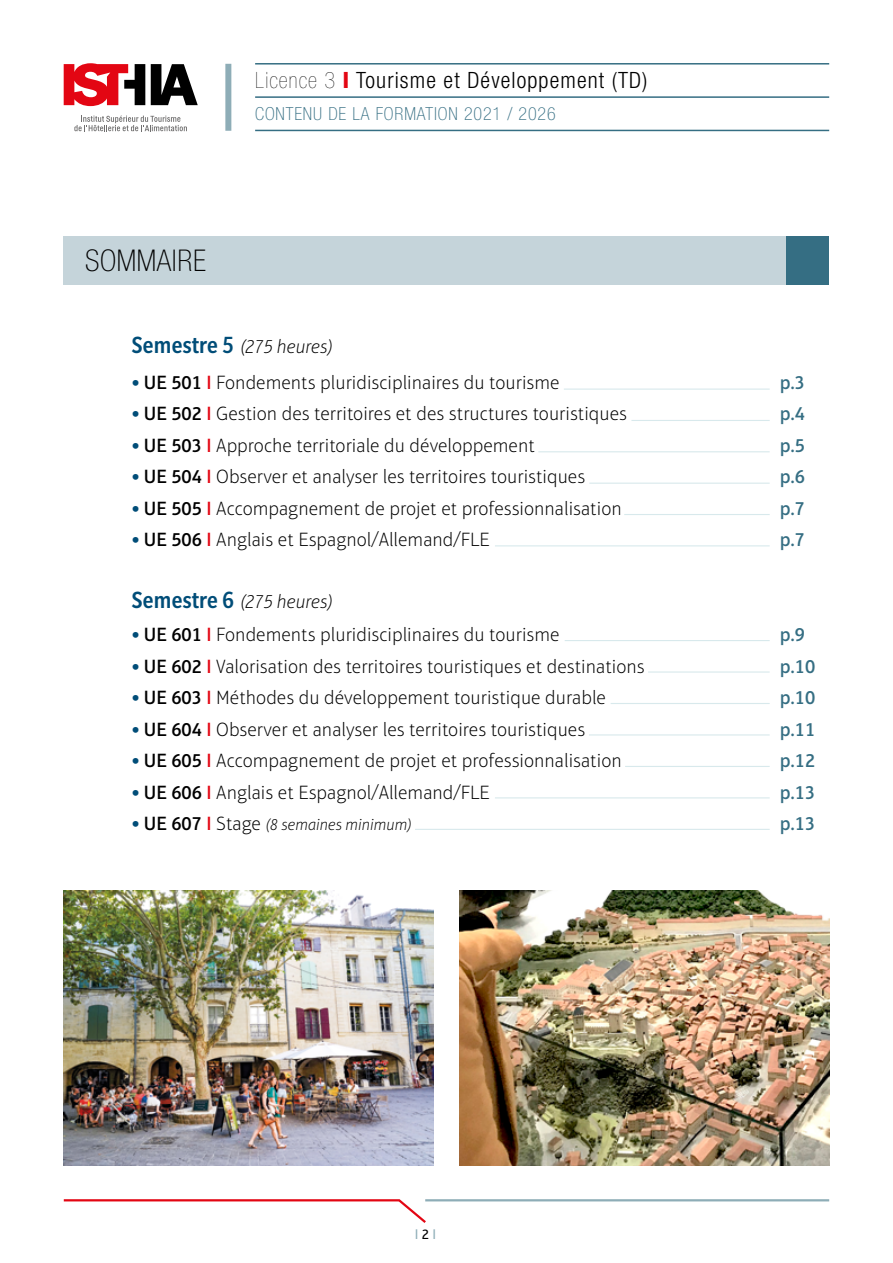
<style>
.page{position:relative;width:893px;height:1263px;background:#fff}
.page>*{position:absolute;margin:0;border:0;box-sizing:border-box;transform-origin:0 0}
.t1{font:100 condensed 30px "Helvetica Neue LT Pro";letter-spacing:.02em;color:#000}
.t2{font:300 condensed 22.5px "Helvetica Neue LT Pro";letter-spacing:.05em;color:#000}
.t3{font:100 19.5px "Aptifer Sans LT Pro";color:#000}
.t4{font:500 19.5px "Aptifer Sans LT Pro";color:#356e83}
.t5{font:italic 100 19.5px "Aptifer Sans LT Pro";color:#000}
.t6{font:100 condensed 18px "Helvetica Neue LT Pro";letter-spacing:.05em;color:#356e83}
.t7{font:italic 100 16.5px "Aptifer Sans LT Pro";color:#000}
.t8{font:14.25px "Aptifer Sans LT Pro";color:#8eadb7}
.s1{font-weight:200}
.s2{font-weight:800;color:#e30613}
.s3{font-family:"Slate Std";font-weight:500;font-style:normal;font-stretch:condensed;font-size:25.5px;color:#004d78}
.s4{font-weight:900;color:#004d78}
.s5{font-weight:500}
.s6{font-weight:500;color:#e30613}
.s7{font-weight:900;font-style:normal;font-size:19.5px;color:#004d78}
.s8{font-weight:500;font-style:normal;font-size:19.5px}
.s9{font-weight:500;font-style:normal;font-size:19.5px;color:#e30613}
.s10{font-style:normal;font-size:19.5px}
.s11{color:#000}
</style>
<div class="page">
<svg style="left:63px;top:1199px;width:365px;height:24px"></svg>
<hr style="left:425px;top:1199px;width:404px;height:2px;background:#8eadb7">
<svg style="left:74px;top:116px;width:113px;height:15px"></svg>
<svg style="left:151px;top:64px;width:47px;height:41px"></svg>
<svg style="left:64px;top:63px;width:81px;height:43px"></svg>
<hr style="left:255px;top:63px;width:574px;height:2px;background:#356e83">
<hr style="left:255px;top:96px;width:574px;height:2px;background:#356e83">
<hr style="left:255px;top:130px;width:574px;height:1px;background:#356e83">
<div style="left:225px;top:64px;width:6px;height:67px;background:#8eadb7"></div>
<div style="left:64px;top:236px;width:765px;height:49px;background:#c5d4da"></div>
<div style="left:787px;top:236px;width:42px;height:49px;background:#356e83"></div>
<hr style="left:564px;top:388px;width:206px;height:2px;background:#d8e9ec">
<hr style="left:631px;top:420px;width:139px;height:1px;background:#d8e9ec">
<hr style="left:538px;top:451px;width:232px;height:1px;background:#d8e9ec">
<hr style="left:589px;top:483px;width:181px;height:1px;background:#d8e9ec">
<hr style="left:624px;top:514px;width:146px;height:1px;background:#d8e9ec">
<hr style="left:565px;top:640px;width:205px;height:1px;background:#d8e9ec">
<hr style="left:648px;top:671px;width:122px;height:2px;background:#d8e9ec">
<hr style="left:611px;top:703px;width:159px;height:1px;background:#d8e9ec">
<hr style="left:589px;top:734px;width:181px;height:1px;background:#d8e9ec">
<hr style="left:625px;top:766px;width:145px;height:1px;background:#d8e9ec">
<hr style="left:495px;top:797px;width:275px;height:1px;background:#d8e9ec">
<hr style="left:415px;top:829px;width:355px;height:1px;background:#d8e9ec">
<hr style="left:495px;top:545px;width:275px;height:1px;background:#d8e9ec">
<img style="left:64px;top:891px;width:370px;height:274px">
<img style="left:459px;top:891px;width:370px;height:274px">
<p class="t2" style="left:255px;top:67px;width:394px"><span class="s1">Licence 3</span> <span class="s2">I</span> Tourisme et Développement (TD)</p>
<p class="t6" style="left:255px;top:104px;width:302px">CONTENU DE LA FORMATION 2021 / 2026</p>
<h1 class="t1" style="left:85px;top:244px;width:122px">SOMMAIRE</h1>
<p class="t5" style="left:132px;top:336px;width:203px"><span class="s3">Semestre 5</span> (275 heures)</p>
<p class="t3" style="left:132px;top:371px;width:429px"><span class="s4">•</span> <span class="s5">UE 501</span> <span class="s6">I</span> Fondements pluridisciplinaires du tourisme</p>
<p class="t4" style="left:780px;top:371px;width:27px">p.3</p>
<p class="t3" style="left:132px;top:403px;width:497px"><span class="s4">•</span> <span class="s5">UE 502</span> <span class="s6">I</span> Gestion des territoires et des structures touristiques</p>
<p class="t4" style="left:780px;top:402px;width:27px">p.4</p>
<p class="t3" style="left:132px;top:434px;width:405px"><span class="s4">•</span> <span class="s5">UE 503</span> <span class="s6">I</span> Approche territoriale du développement</p>
<p class="t4" style="left:780px;top:434px;width:27px">p.5</p>
<p class="t3" style="left:132px;top:466px;width:455px"><span class="s4">•</span> <span class="s5">UE 504</span> <span class="s6">I</span> Observer et analyser les territoires touristiques</p>
<p class="t4" style="left:780px;top:465px;width:27px">p.6</p>
<p class="t3" style="left:132px;top:497px;width:491px"><span class="s4">•</span> <span class="s5">UE 505</span> <span class="s6">I</span> Accompagnement de projet et professionnalisation</p>
<p class="t4" style="left:780px;top:497px;width:27px">p.7</p>
<p class="t3" style="left:132px;top:529px;width:359px"><span class="s4">•</span> <span class="s5">UE 506</span> <span class="s6">I</span> Anglais et Espagnol/Allemand/FLE</p>
<p class="t4" style="left:780px;top:528px;width:27px">p.7</p>
<p class="t5" style="left:132px;top:590px;width:203px"><span class="s3">Semestre 6</span> (275 heures)</p>
<p class="t3" style="left:132px;top:624px;width:429px"><span class="s4">•</span> <span class="s5">UE 601</span> <span class="s6">I</span> Fondements pluridisciplinaires du tourisme</p>
<p class="t4" style="left:780px;top:623px;width:27px">p.9</p>
<p class="t3" style="left:132px;top:655px;width:514px"><span class="s4">•</span> <span class="s5">UE 602</span> <span class="s6">I</span> Valorisation des territoires touristiques et destinations</p>
<p class="t4" style="left:780px;top:655px;width:37px">p.10</p>
<p class="t3" style="left:132px;top:687px;width:476px"><span class="s4">•</span> <span class="s5">UE 603</span> <span class="s6">I</span> Méthodes du développement touristique durable</p>
<p class="t4" style="left:780px;top:686px;width:37px">p.10</p>
<p class="t3" style="left:132px;top:718px;width:455px"><span class="s4">•</span> <span class="s5">UE 604</span> <span class="s6">I</span> Observer et analyser les territoires touristiques</p>
<p class="t4" style="left:780px;top:718px;width:37px">p.11</p>
<p class="t3" style="left:132px;top:750px;width:491px"><span class="s4">•</span> <span class="s5">UE 605</span> <span class="s6">I</span> Accompagnement de projet et professionnalisation</p>
<p class="t4" style="left:780px;top:749px;width:37px">p.12</p>
<p class="t3" style="left:132px;top:781px;width:359px"><span class="s4">•</span> <span class="s5">UE 606</span> <span class="s6">I</span> Anglais et Espagnol/Allemand/FLE</p>
<p class="t4" style="left:780px;top:781px;width:37px">p.13</p>
<p class="t7" style="left:132px;top:815px;width:282px"><span class="s7">•</span> <span class="s8">UE 607</span> <span class="s9">I</span> <span class="s10">Stage</span> (8 semaines minimum)</p>
<p class="t4" style="left:780px;top:812px;width:37px">p.13</p>
<p class="t8" style="left:415px;top:1226px;width:23px">I <span class="s11">2</span> I</p>
</div>
